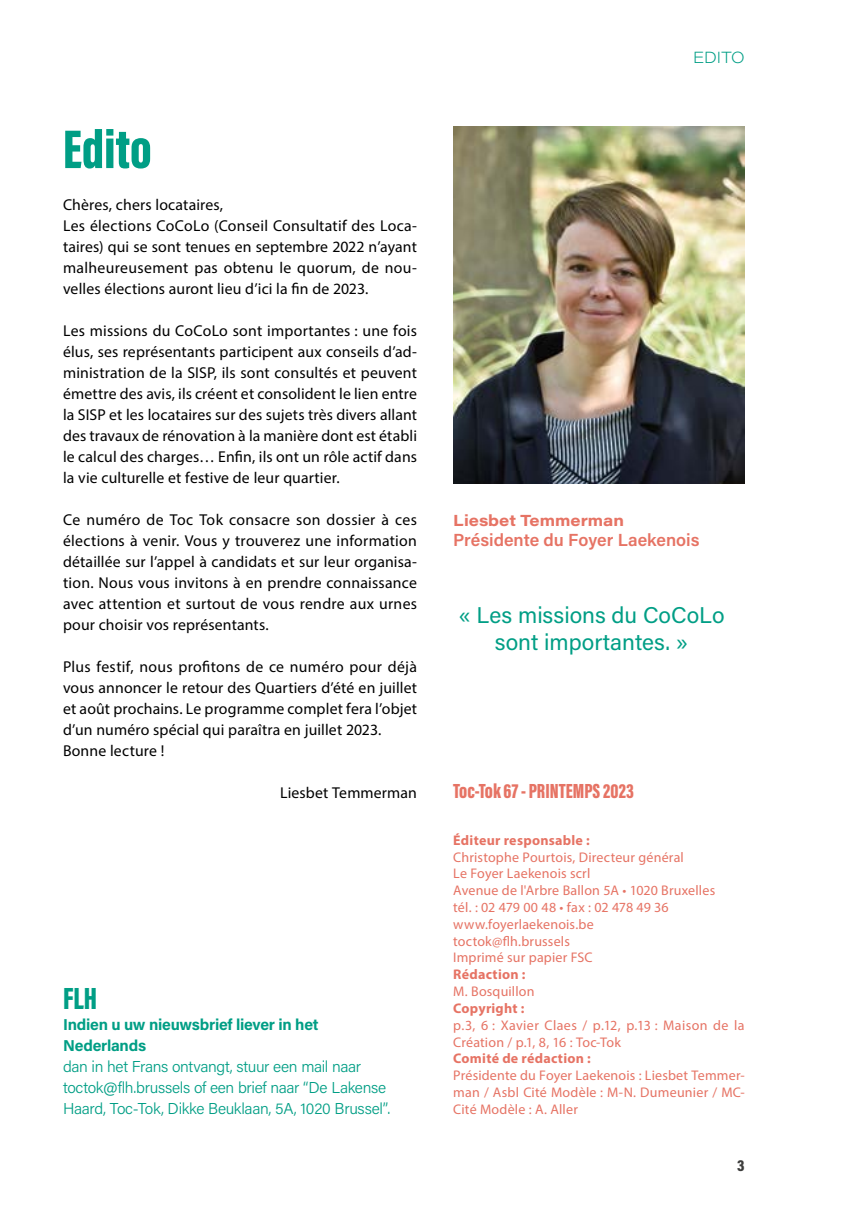
<style>
.page{position:relative;width:844px;height:1211px;background:#fff}
.page>*{position:absolute;margin:0;border:0;box-sizing:border-box;transform-origin:0 0}
.t1{font:900 56px "Acumin Pro Extra Cond";color:#009e85}
.t2{font:900 31.5px "Acumin Pro Extra Cond";color:#009e85}
.t3{font:22.75px/27.3px "Acumin Pro";color:#009e85;text-align:center}
.t4{font:900 21px "Acumin Pro Extra Cond";color:#e67364}
.t5{font:600 17.5px "Acumin Pro";color:#e67364}
.t6{font:15.75px/21px "Myriad Pro";letter-spacing:.01em;color:#000}
.t7{font:300 15.75px/21px "Acumin Pro";letter-spacing:-.02em;color:#009e85}
.t8{font:700 15.75px/21px "Acumin Pro";letter-spacing:-.015em;color:#009e85}
.t9{font:700 15.75px "Acumin Pro Wide";color:#e67364}
.t10{font:200 15.75px "Acumin Pro Wide";letter-spacing:.005em;color:#009e85}
.t11{font:900 15.75px "Acumin Pro Cond";color:#3c3c3b}
.t12{font:14px/16.8px "Myriad Pro";letter-spacing:.015em;color:#e67364}
.t13{font:700 14px "Myriad Pro";letter-spacing:.02em;color:#e67364}
</style>
<div class="page">
<img style="left:453px;top:127px;width:291px;height:356px">
<h1 class="t1" style="left:63px;top:115px;width:90px">Edito</h1>
<p class="t6" style="left:63px;top:194px;width:355px">Chères, chers locataires,<br>Les élections CoCoLo (Conseil Consultatif des Loca&shy;taires) qui se sont tenues en septembre 2022 n’ayant malheureusement pas obtenu le quorum, de nou&shy;velles élections auront lieu d’ici la fin de 2023.</p>
<p class="t6" style="left:63px;top:320px;width:355px;text-align:justify">Les missions du CoCoLo sont importantes : une fois élus, ses représentants participent aux conseils d’ad&shy;ministration de la SISP, ils sont consultés et peuvent émettre des avis, ils créent et consolident le lien entre la SISP et les locataires sur des sujets très divers allant des travaux de rénovation à la manière dont est établi le calcul des charges… Enfin, ils ont un rôle actif dans la vie culturelle et festive de leur quartier.</p>
<p class="t6" style="left:63px;top:509px;width:355px;text-align:justify">Ce numéro de Toc Tok consacre son dossier à ces élections à venir. Vous y trouverez une information détaillée sur l’appel à candidats et sur leur organisa&shy;tion. Nous vous invitons à en prendre connaissance avec attention et surtout de vous rendre aux urnes pour choisir vos représentants.</p>
<p class="t6" style="left:63px;top:656px;width:355px">Plus festif, nous profitons de ce numéro pour déjà vous annoncer le retour des Quartiers d’été en juillet et août prochains. Le programme complet fera l’objet d’un numéro spécial qui paraîtra en juillet 2023.<br>Bonne lecture !</p>
<p class="t6" style="left:280px;top:782px;width:138px">Liesbet Temmerman</p>
<h2 class="t2" style="left:63px;top:978px;width:36px">FLH</h2>
<p class="t8" style="left:63px;top:1013px;width:257px">Indien u uw nieuwsbrief liever in het<br>Nederlands</p>
<p class="t7" style="left:63px;top:1055px;width:329px">dan in het Frans ontvangt, stuur een mail naar toctok@flh.brussels of een brief naar “De Lakense<br>Haard, Toc-Tok, Dikke Beuklaan, 5A, 1020 Brussel”.</p>
<p class="t10" style="left:693px;top:46px;width:53px">EDITO</p>
<p class="t9" style="left:453px;top:508px;width:172px">Liesbet Temmerman</p>
<p class="t5" style="left:453px;top:528px;width:248px">Présidente du Foyer Laekenois</p>
<h3 class="t3" style="left:458px;top:600px;width:268px">« Les missions du CoCoLo sont importantes. »</h3>
<h3 class="t4" style="left:453px;top:778px;width:182px">Toc-Tok 67 - PRINTEMPS 2023</h3>
<p class="t13" style="left:453px;top:831px;width:138px">Éditeur responsable :</p>
<p class="t12" style="left:453px;top:848px;width:263px">Christophe Pourtois, Directeur général<br>Le Foyer Laekenois scrl<br>Avenue de l'Arbre Ballon 5A • 1020 Bruxelles tél. : 02 479 00 48 • fax : 02 478 49 36 www.foyerlaekenois.be<br>toctok@flh.brussels<br>Imprimé sur papier FSC</p>
<p class="t13" style="left:453px;top:965px;width:74px">Rédaction :</p>
<p class="t12" style="left:453px;top:982px;width:83px">M. Bosquillon</p>
<p class="t13" style="left:453px;top:999px;width:73px">Copyright :</p>
<p class="t12" style="left:453px;top:1016px;width:293px">p.3, 6 : Xavier Claes / p.12, p.13 : Maison de la<br>Création / p.1, 8, 16 : Toc-Tok</p>
<p class="t13" style="left:453px;top:1049px;width:139px">Comité de rédaction :</p>
<p class="t12" style="left:453px;top:1066px;width:293px;text-align:justify">Présidente du Foyer Laekenois : Liesbet Temmer&shy;man / Asbl Cité Modèle : M-N. Dumeunier / MC-Cité Modèle : A. Aller</p>
<p class="t11" style="left:737px;top:1155px;width:9px">3</p>
</div>
